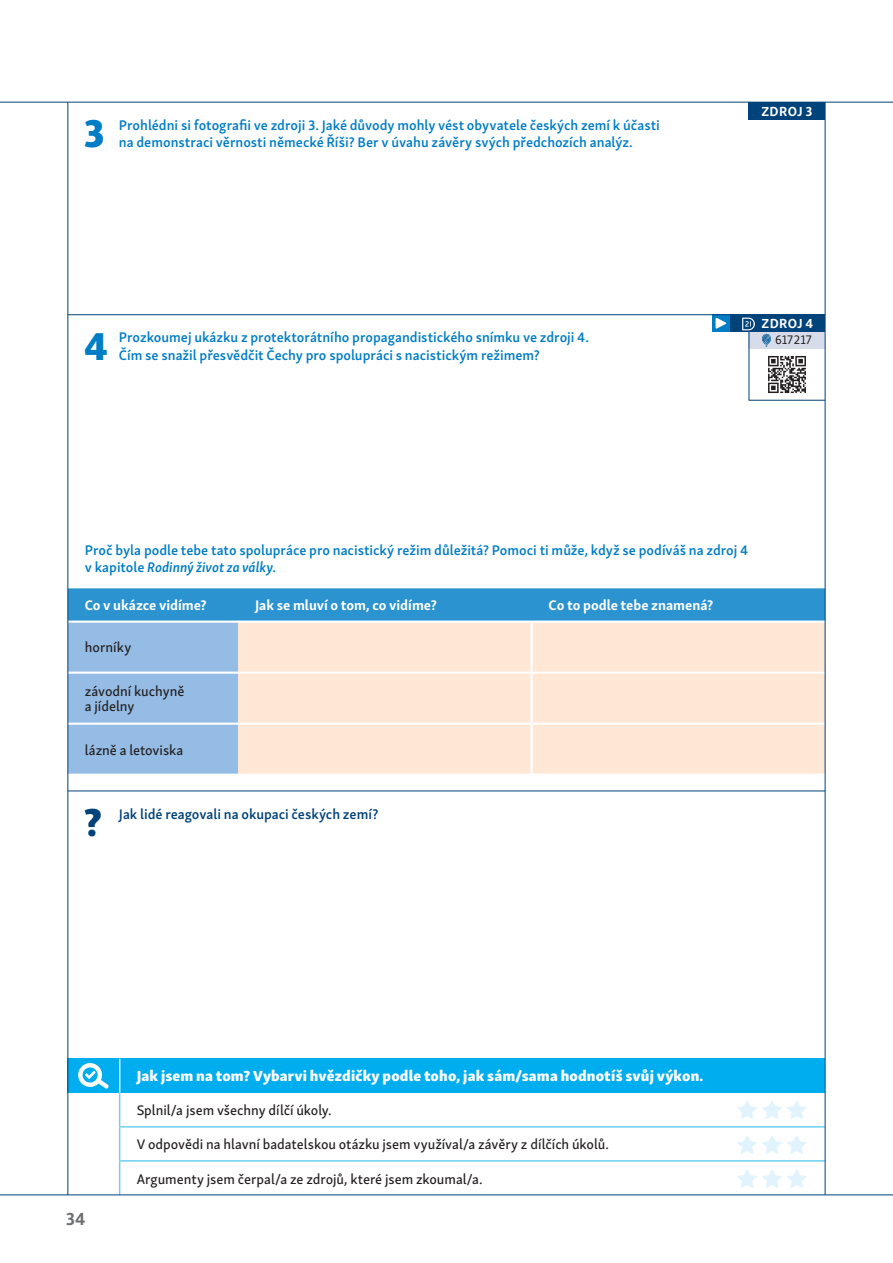
<style>
.page{position:relative;width:893px;height:1263px;background:#fff}
.page>*{position:absolute;margin:0;border:0;box-sizing:border-box;transform-origin:0 0}
.t1{font:40.05px "Skolar Sans PE Eb";color:#007dc5}
.t2{font:40.05px "Skolar Sans PE Eb";color:#00427a}
.t3{font:700 18px "Skolar Sans PE";color:#6d6f71}
.t4{font:15px "Skolar Sans PE Eb";letter-spacing:.01em;color:#fff}
.t5{font:600 14.25px/17.2px "Skolar Sans PE";color:#007dc5}
.t6{font:14.25px/15px "Skolar Sans PE Me";letter-spacing:-.005em;color:#231f20}
.t7{font:700 14.25px "Skolar Sans PE";color:#fff}
.t8{font:600 14.25px "Skolar Sans PE";color:#00427a}
.t9{font:700 13.5px "Skolar Sans PE";letter-spacing:.025em;color:#fff}
.t10{font:12.75px "Skolar Sans PE";letter-spacing:-.005em;color:#231f20}
.s1{font-style:italic}
</style>
<div class="page">
<div style="left:748px;top:102px;width:77px;height:17px;background:#00427a"></div>
<div style="left:120px;top:1059px;width:704px;height:34px;background:#00aeef"></div>
<hr style="left:119px;top:1093px;width:1px;height:33px;background:#6dcff6">
<hr style="left:119px;top:1128px;width:1px;height:32px;background:#6dcff6">
<hr style="left:119px;top:1162px;width:1px;height:33px;background:#6dcff6">
<hr style="left:119px;top:1126px;width:705px;height:2px;background:#6dcff6">
<hr style="left:119px;top:1160px;width:705px;height:2px;background:#6dcff6">
<div style="left:68px;top:1059px;width:51px;height:34px;background:#00aeef"></div>
<svg style="left:78px;top:1063px;width:31px;height:26px"></svg>
<svg style="left:68px;top:588px;width:756px;height:186px;background:#62a8da"></svg>
<div style="left:238px;top:623px;width:586px;height:151px;background:#fee7d4"></div>
<hr style="left:68px;top:621px;width:757px;height:2px;background:#fff">
<hr style="left:68px;top:672px;width:462px;height:2px;background:#fff">
<hr style="left:532px;top:672px;width:293px;height:2px;background:#fff">
<hr style="left:68px;top:723px;width:462px;height:2px;background:#fff">
<hr style="left:532px;top:723px;width:293px;height:2px;background:#fff">
<hr style="left:530px;top:623px;width:2px;height:50px;background:#fff">
<hr style="left:530px;top:673px;width:2px;height:51px;background:#fff">
<hr style="left:530px;top:724px;width:2px;height:50px;background:#fff">
<div style="left:729px;top:315px;width:96px;height:17px;background:#00427a"></div>
<div style="left:712px;top:315px;width:17px;height:17px;background:#007dc5"></div>
<svg style="left:715px;top:318px;width:11px;height:11px"></svg>
<svg style="left:742px;top:318px;width:84px;height:83px"></svg>
<hr style="left:0;top:1194px;width:892px;height:1px;background:#00427a">
<hr style="left:0;top:102px;width:892px;height:1px;background:#00427a">
<hr style="left:67px;top:102px;width:1px;height:1093px;background:#00427a">
<hr style="left:824px;top:102px;width:1px;height:1093px;background:#00427a">
<hr style="left:68px;top:314px;width:757px;height:1px;background:#00427a">
<hr style="left:68px;top:791px;width:757px;height:1px;background:#00427a">
<h1 class="t1" style="left:84px;top:110px;width:22px">3</h1>
<p class="t5" style="left:119px;top:116px;width:542px">Prohlédni si fotografii ve zdroji 3. Jaké důvody mohly vést obyvatele českých zemí k účasti na demonstraci věrnosti německé Říši? Ber v úvahu závěry svých předchozích analýz.</p>
<h1 class="t1" style="left:84px;top:322px;width:25px">4</h1>
<p class="t5" style="left:119px;top:329px;width:471px">Prozkoumej ukázku z protektorátního propagandistického snímku ve zdroji 4.<br>Čím se snažil přesvědčit Čechy pro spolupráci s nacistickým režimem?</p>
<p class="t9" style="left:761px;top:103px;width:52px">ZDROJ 3</p>
<p class="t9" style="left:761px;top:316px;width:53px">ZDROJ 4</p>
<p class="t10" style="left:775px;top:333px;width:38px">617 217</p>
<p class="t5" style="left:85px;top:541px;width:665px">Proč byla podle tebe tato spolupráce pro nacistický režim důležitá? Pomoci ti může, když se podíváš na zdroj 4 v kapitole <span class="s1">Rodinný život za války</span>.</p>
<p class="t7" style="left:85px;top:597px;width:123px">Co v ukázce vidíme?</p>
<p class="t7" style="left:255px;top:597px;width:183px">Jak se mluví o tom, co vidíme?</p>
<p class="t7" style="left:548px;top:597px;width:166px">Co to podle tebe znamená?</p>
<p class="t6" style="left:85px;top:640px;width:48px">horníky</p>
<p class="t6" style="left:85px;top:684px;width:101px">závodní kuchyně a jídelny</p>
<p class="t6" style="left:85px;top:742px;width:100px">lázně a letoviska</p>
<h1 class="t2" style="left:84px;top:799px;width:20px">?</h1>
<p class="t8" style="left:119px;top:805px;width:261px">Jak lidé reagovali na okupaci českých zemí?</p>
<p class="t3" style="left:66px;top:1209px;width:21px">34</p>
<p class="t4" style="left:137px;top:1068px;width:568px">Jak jsem na tom? Vybarvi hvězdičky podle toho, jak sám/sama hodnotíš svůj výkon.</p>
<p class="t6" style="left:137px;top:1102px;width:197px">Splnil/a jsem všechny dílčí úkoly.</p>
<p class="t6" style="left:137px;top:1137px;width:473px">V odpovědi na hlavní badatelskou otázku jsem využíval/a závěry z dílčích úkolů.</p>
<p class="t6" style="left:137px;top:1171px;width:347px">Argumenty jsem čerpal/a ze zdrojů, které jsem zkoumal/a.</p>
</div>
